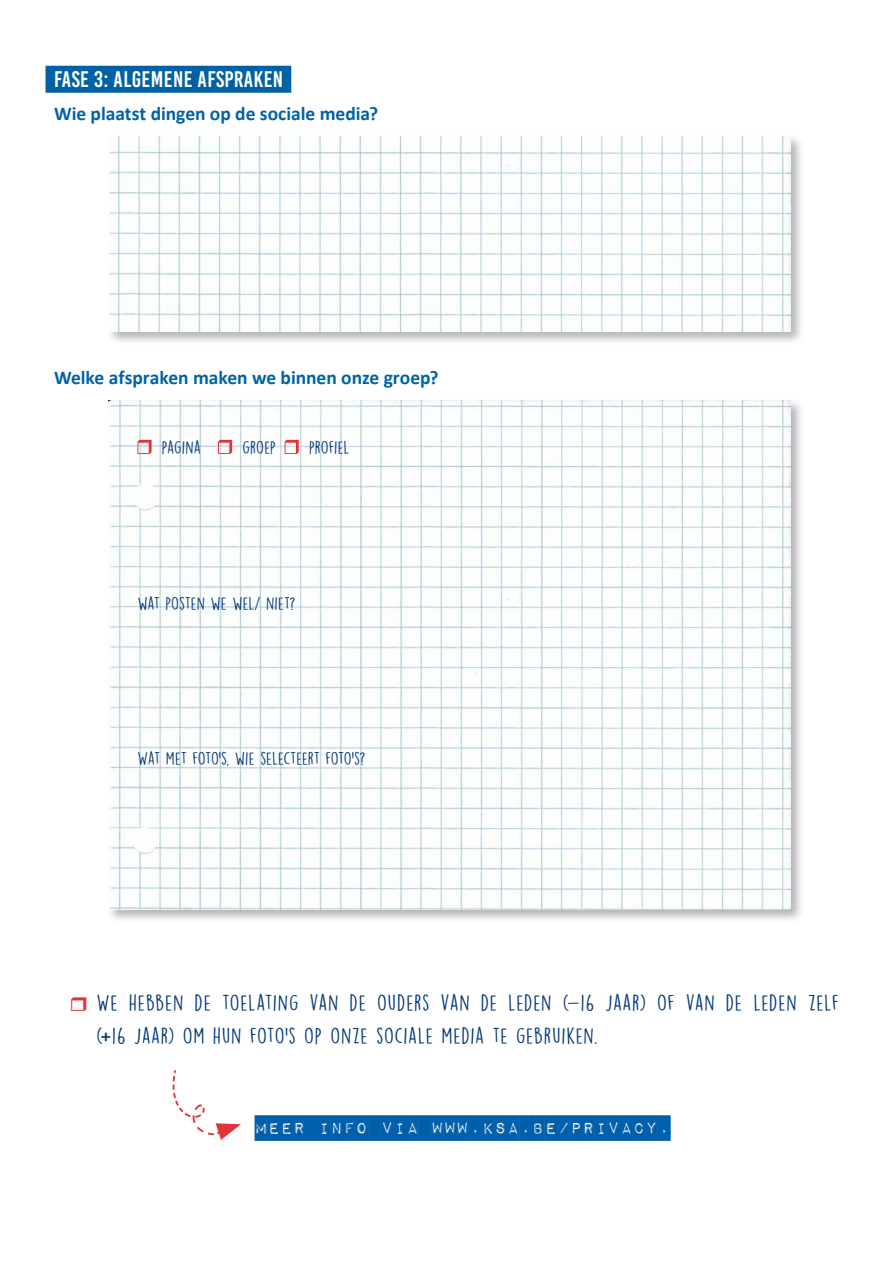
<style>
.page{position:relative;width:893px;height:1263px;background:#fff}
.page>*{position:absolute;margin:0;border:0;box-sizing:border-box;transform-origin:0 0}
.t1{font:22.5px "Bebas Kai";letter-spacing:.02em;color:#fff}
.t2{font:21px "Impact Label";color:#005faa}
.t3{font:20.25px/33px "DK Lemon Yellow Sun";letter-spacing:.02em;color:#033878;scale:1.11 1}
.t4{font:700 19.5px "Calibri";letter-spacing:-.005em;color:#0062a5}
.t5{font:16.2px "DK Lemon Yellow Sun";letter-spacing:-.01em;color:#033878;scale:1.11 1}
.s1{font-family:"Bebas Kai"}
</style>
<div class="page">
<div style="left:45px;top:66px;width:246px;height:27px;background:#0062a5"></div>
<div style="left:105px;top:134px;width:699px;height:212px;background:#000;opacity:.3"></div>
<img style="left:108px;top:137px;width:682px;height:194px">
<div style="left:105px;top:398px;width:699px;height:526px;background:#000;opacity:.3"></div>
<img style="left:108px;top:401px;width:682px;height:508px">
<svg style="left:137px;top:440px;width:15px;height:14px"></svg>
<svg style="left:218px;top:440px;width:14px;height:14px"></svg>
<svg style="left:285px;top:440px;width:14px;height:14px"></svg>
<svg style="left:172px;top:1070px;width:69px;height:70px"></svg>
<p class="t1" style="left:54px;top:67px;width:231px">FASE 3: ALGEMENE AFSPRAKEN</p>
<p class="t4" style="left:54px;top:101px;width:326px">Wie plaatst dingen op de sociale media?</p>
<p class="t4" style="left:54px;top:365px;width:386px">Welke afspraken maken we binnen onze groep?</p>
<p class="t5" style="left:162px;top:437px;width:104px">PAGINA GROEP</p>
<p class="t5" style="left:309px;top:437px;width:38px">PROFIEL</p>
<p class="t5" style="left:137px;top:593px;width:144px">WAT POSTEN WE WEL/ NIET?</p>
<p class="t5" style="left:137px;top:749px;width:207px">WAT MET FOTO’S, WIE SELECTEERT FOTO’S?</p>
<p class="t3" style="left:97px;top:986px;width:670px">WE HEBBEN DE TOELATING VAN DE OUDERS VAN DE LEDEN (-16 JAAR) OF VAN DE LEDEN ZELF (<span class="s1">+</span>16 JAAR) OM HUN FOTO’S OP ONZE SOCIALE MEDIA TE GEBRUIKEN.</p>
<p class="t2" style="left:255px;top:1115px;width:417px">MEER INFO VIA WWW.KSA.BE/PRIVACY.</p>
</div>
